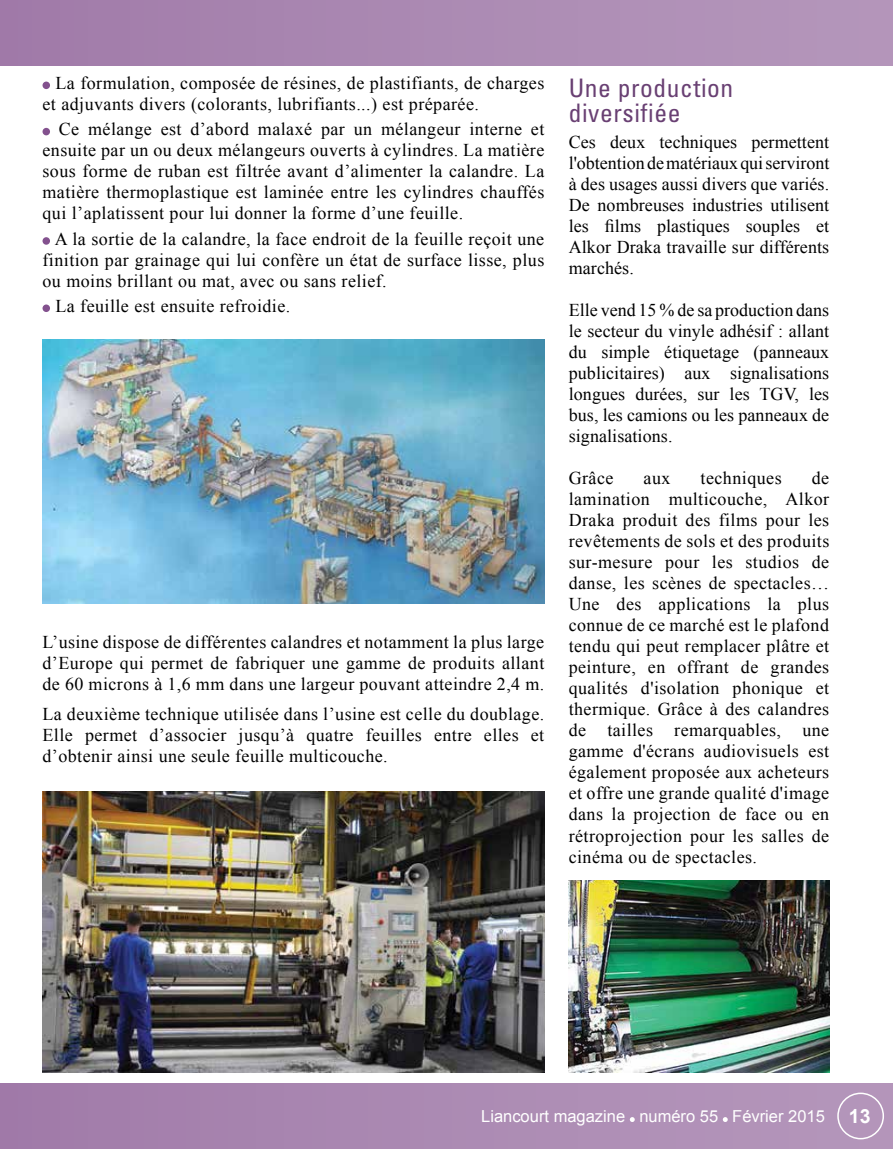
<style>
.page{position:relative;width:893px;height:1149px;background:#fff}
.page>*{position:absolute;margin:0;border:0;box-sizing:border-box;transform-origin:0 0}
.t1{font:condensed 25.5px/25.5px "Univers";letter-spacing:.02em;color:#694073}
.t2{font:18px/21px "Times New Roman";letter-spacing:.025em;color:#000;text-align:justify}
.t3{font:16.5px "Arial";color:#fff}
.s1{font-weight:700;font-size:19.5px}
</style>
<div class="page">
<div style="left:0;top:1082px;width:893px;height:66px;background:linear-gradient(to right,#a07aa9,#b699bc)"></div>
<svg style="left:630px;top:1116px;width:5px;height:5px"></svg>
<svg style="left:723px;top:1116px;width:5px;height:5px"></svg>
<div style="left:837px;top:1092px;width:47px;height:46px;border:2px solid #fff;border-radius:50%"></div>
<div style="left:0;top:0;width:893px;height:66px;background:linear-gradient(to right,#a17ba9,#b598bc)"></div>
<div style="left:43px;top:82px;width:7px;height:7px;background:#83518e;border-radius:50%"></div>
<div style="left:43px;top:128px;width:7px;height:7px;background:#83518e;border-radius:50%"></div>
<div style="left:43px;top:237px;width:7px;height:8px;background:#83518e;border-radius:50%"></div>
<div style="left:43px;top:304px;width:7px;height:8px;background:#83518e;border-radius:50%"></div>
<img style="left:43px;top:791px;width:501px;height:280px">
<img style="left:569px;top:880px;width:260px;height:191px">
<img style="left:43px;top:339px;width:501px;height:264px">
<p class="t2" style="left:43px;top:72px;width:503px;text-indent:13px">La formulation, composée de résines, de plastifiants, de charges et adjuvants divers (colorants, lubrifiants...) est préparée.</p>
<p class="t2" style="left:43px;top:118px;width:503px;text-indent:16px">Ce mélange est d’abord malaxé par un mélangeur interne et ensuite par un ou deux mélangeurs ouverts à cylindres. La matière sous forme de ruban est filtrée avant d’alimenter la calandre. La matière thermoplastique est laminée entre les cylindres chauffés qui l’aplatissent pour lui donner la forme d’une feuille.</p>
<p class="t2" style="left:43px;top:228px;width:503px;text-indent:12px">A la sortie de la calandre, la face endroit de la feuille reçoit une finition par grainage qui lui confère un état de surface lisse, plus ou moins brillant ou mat, avec ou sans relief.</p>
<p class="t2" style="left:55px;top:295px;width:236px">La feuille est ensuite refroidie.</p>
<p class="t2" style="left:43px;top:631px;width:503px">L’usine dispose de différentes calandres et notamment la plus large d’Europe qui permet de fabriquer une gamme de produits allant de 60 microns à 1,6 mm dans une largeur pouvant atteindre 2,4 m.</p>
<p class="t2" style="left:43px;top:702px;width:503px">La deuxième technique utilisée dans l’usine est celle du doublage.<br>Elle permet d’associer jusqu’à quatre feuilles entre elles et d’obtenir ainsi une seule feuille multicouche.</p>
<h1 class="t1" style="left:569px;top:75px;width:166px">Une production diversifiée</h1>
<p class="t2" style="left:569px;top:131px;width:262px">Ces deux techniques permettent l'obtention de matériaux qui serviront à des usages aussi divers que variés.<br>De nombreuses industries utilisent les films plastiques souples et Alkor Draka travaille sur différents marchés.</p>
<p class="t2" style="left:569px;top:299px;width:262px">Elle vend 15 % de sa production dans le secteur du vinyle adhésif : allant du simple étiquetage (panneaux publicitaires) aux signalisations longues durées, sur les TGV, les bus, les camions ou les panneaux de signalisations.</p>
<p class="t2" style="left:569px;top:467px;width:46px">Grâce</p>
<p class="t2" style="left:644px;top:467px;width:28px">aux</p>
<p class="t2" style="left:701px;top:467px;width:83px">techniques</p>
<p class="t2" style="left:569px;top:467px;width:262px;text-indent:243px">de lamination multicouche, Alkor Draka produit des films pour les revêtements de sols et des produits sur-mesure pour les studios de danse, les scènes de spectacles… Une des applications la plus connue de ce marché est le plafond tendu qui peut remplacer plâtre et peinture, en offrant de grandes qualités d'isolation phonique et thermique. Grâce à des calandres de tailles remarquables, une gamme d'écrans audiovisuels est également proposée aux acheteurs et offre une grande qualité d'image dans la projection de face ou en rétroprojection pour les salles de cinéma ou de spectacles.</p>
<p class="t3" style="left:481px;top:1104px;width:391px">Liancourt magazine numéro 55 Février 2015 <span class="s1">13</span></p>
</div>
